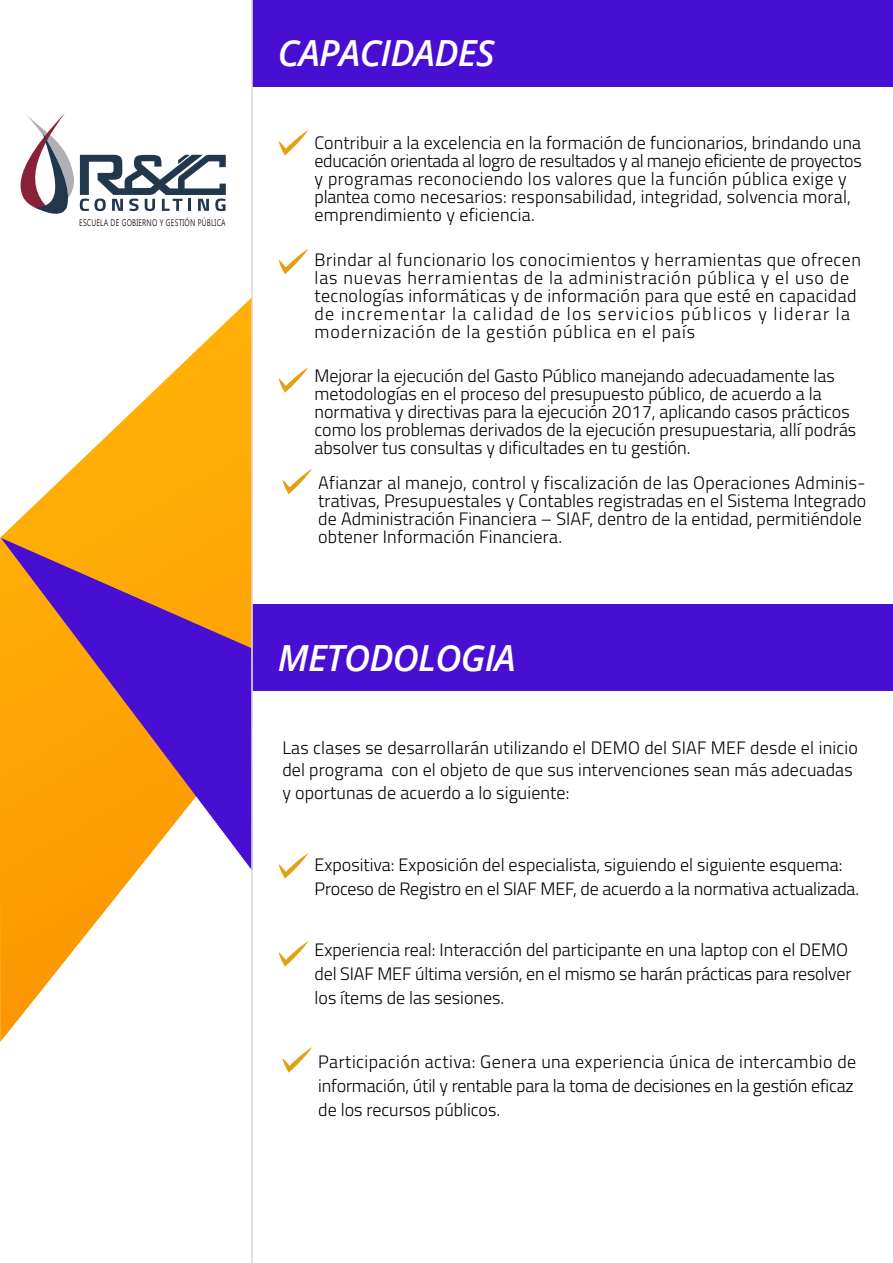
<style>
.page{position:relative;width:893px;height:1263px;background:#fff}
.page>*{position:absolute;margin:0;border:0;box-sizing:border-box;transform-origin:0 0}
.t1{font:italic 600 36px "Open Sans";letter-spacing:-.02em;color:#fff}
.t2{font:300 18px/18px "Titillium Web";letter-spacing:.005em;color:#000}
.t3{font:300 18px/18px "Titillium Web";letter-spacing:.05em;color:#000}
.t4{font:9.6px "Ebrima";letter-spacing:.03em;color:#2b2425;scale:.74 1}
</style>
<div class="page">
<svg style="left:20px;top:113px;width:206px;height:101px"></svg>
<div style="left:252px;top:0;width:641px;height:86px;background:#480fd3"></div>
<svg style="left:279px;top:130px;width:29px;height:26px"></svg>
<svg style="left:279px;top:249px;width:29px;height:25px"></svg>
<svg style="left:279px;top:367px;width:29px;height:26px"></svg>
<svg style="left:282px;top:469px;width:30px;height:25px"></svg>
<div style="left:252px;top:604px;width:641px;height:87px;background:#480fd3"></div>
<svg style="left:279px;top:853px;width:29px;height:26px"></svg>
<svg style="left:279px;top:941px;width:29px;height:26px"></svg>
<svg style="left:282px;top:1047px;width:30px;height:26px"></svg>
<svg style="left:0;top:298px;width:251px;height:744px"></svg>
<svg style="left:1px;top:538px;width:250px;height:333px;background:#c37953"></svg>
<hr style="left:251px;top:0;width:2px;height:1263px;background:#dadada">
<p class="t4" style="left:79px;top:216px;width:200px">ESCUELA DE GOBIERNO Y GESTIÓN PÚBLICA</p>
<h1 class="t1" style="left:278px;top:28px;width:218px">CAPACIDADES</h1>
<p class="t2" style="left:315px;top:133px;width:549px">Contribuir a la excelencia en la formación de funcionarios, brindando una educación orientada al logro de resultados y al manejo eficiente de proyectos y programas reconociendo los valores que la función pública exige y plantea como necesarios: responsabilidad, integridad, solvencia moral, emprendimiento y eficiencia.</p>
<p class="t3" style="left:315px;top:250px;width:548px">Brindar al funcionario los conocimientos y herramientas que ofrecen las nuevas herramientas de la administración pública y el uso de tecnologías informáticas y de información para que esté en capacidad de incrementar la calidad de los servicios públicos y liderar la modernización de la gestión pública en el país</p>
<p class="t2" style="left:315px;top:366px;width:543px">Mejorar la ejecución del Gasto Público manejando adecuadamente las metodologías en el proceso del presupuesto público, de acuerdo a la normativa y directivas para la ejecución 2017, aplicando casos prácticos como los problemas derivados de la ejecución presupuestaria, allí podrás absolver tus consultas y dificultades en tu gestión.</p>
<p class="t2" style="left:318px;top:473px;width:549px">Afianzar al manejo, control y fiscalización de las Operaciones Adminis&shy;trativas, Presupuestales y Contables registradas en el Sistema Integrado de Administración Financiera – SIAF, dentro de la entidad, permitiéndole obtener Información Financiera.</p>
<h1 class="t1" style="left:278px;top:633px;width:239px">METODOLOGIA</h1>
<p class="t2" style="left:282px;top:735px;width:577px;line-height:22.5px">Las clases se desarrollarán utilizando el DEMO del SIAF MEF desde el inicio del programa con el objeto de que sus intervenciones sean más adecuadas y oportunas de acuerdo a lo siguiente:</p>
<p class="t2" style="left:315px;top:851px;width:546px;line-height:24px">Expositiva: Exposición del especialista, siguiendo el siguiente esquema:<br>Proceso de Registro en el SIAF MEF, de acuerdo a la normativa actualizada.</p>
<p class="t2" style="left:315px;top:936px;width:538px;line-height:24px">Experiencia real: Interacción del participante en una laptop con el DEMO del SIAF MEF última versión, en el mismo se harán prácticas para resolver los ítems de las sesiones.</p>
<p class="t2" style="left:318px;top:1048px;width:540px;line-height:24px">Participación activa: Genera una experiencia única de intercambio de información, útil y rentable para la toma de decisiones en la gestión eficaz de los recursos públicos.</p>
</div>
